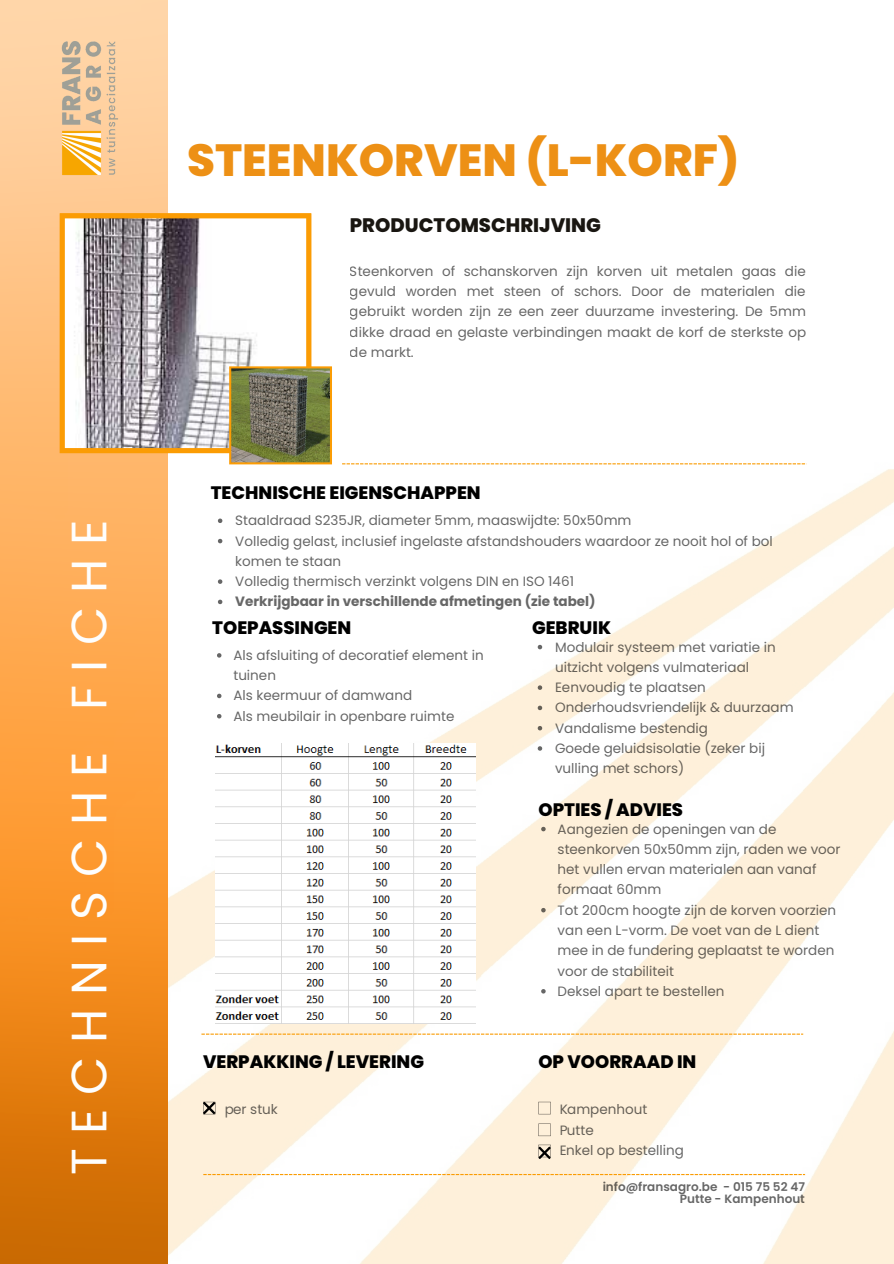
<style>
.page{position:relative;width:894px;height:1264px;background:#fff}
.page>*{position:absolute;margin:0;border:0;box-sizing:border-box;transform-origin:0 0}
.t1{font:49.5px "Poppins";letter-spacing:.28em;color:#fefefd}
.t2{font:800 45px "Poppins";color:#ed9015}
.t3{font:800 19.5px "Poppins";color:#191611}
.t4{font:800 18px "Poppins";color:#000}
.t5{font:13.5px/20.2px "Poppins";color:#000}
.t6{font:700 13.5px "Poppins";color:#000}
.t7{font:600 12px/12px "Poppins";color:#000;text-align:right}
</style>
<div class="page">
<img style="left:168px;top:213px;width:725px;height:1050px">
<img style="left:0;top:0;width:168px;height:1263px">
<svg style="left:203px;top:1173px;width:601px;height:2px"></svg>
<svg style="left:203px;top:1101px;width:12px;height:13px"></svg>
<svg style="left:538px;top:1101px;width:12px;height:13px"></svg>
<svg style="left:538px;top:1123px;width:12px;height:13px"></svg>
<svg style="left:201px;top:1033px;width:602px;height:1px"></svg>
<svg style="left:342px;top:463px;width:464px;height:1px"></svg>
<svg style="left:538px;top:1144px;width:12px;height:14px"></svg>
<img style="left:60px;top:30px;width:68px;height:145px">
<svg style="left:60px;top:213px;width:251px;height:240px"></svg>
<svg style="left:229px;top:366px;width:103px;height:98px;background:#7a7749"></svg>
<img style="left:216px;top:743px;width:259px;height:280px">
<svg style="left:218px;top:518px;width:4px;height:5px"></svg>
<svg style="left:218px;top:539px;width:4px;height:4px"></svg>
<svg style="left:218px;top:579px;width:4px;height:5px"></svg>
<svg style="left:218px;top:599px;width:4px;height:5px"></svg>
<svg style="left:537px;top:645px;width:5px;height:4px"></svg>
<svg style="left:537px;top:685px;width:5px;height:5px"></svg>
<svg style="left:537px;top:705px;width:5px;height:5px"></svg>
<svg style="left:537px;top:726px;width:5px;height:4px"></svg>
<svg style="left:537px;top:746px;width:5px;height:4px"></svg>
<svg style="left:217px;top:653px;width:4px;height:4px"></svg>
<svg style="left:217px;top:693px;width:4px;height:5px"></svg>
<svg style="left:217px;top:714px;width:4px;height:4px"></svg>
<svg style="left:541px;top:826px;width:4px;height:5px"></svg>
<svg style="left:541px;top:907px;width:4px;height:5px"></svg>
<svg style="left:541px;top:989px;width:4px;height:4px"></svg>
<h1 class="t1" style="left:54px;top:1175px;width:657px;rotate:-90deg">TECHNISCHE FICHE</h1>
<h2 class="t2" style="left:187px;top:129px;width:553px">STEENKORVEN (L-KORF)</h2>
<h3 class="t3" style="left:350px;top:211px;width:253px">PRODUCTOMSCHRIJVING</h3>
<p class="t5" style="left:350px;top:261px;width:458px;text-align:justify">Steenkorven of schanskorven zijn korven uit metalen gaas die gevuld worden met steen of schors. Door de materialen die gebruikt worden zijn ze een zeer duurzame investering. De 5mm dikke draad en gelaste verbindingen maakt de korf de sterkste op de markt.</p>
<h3 class="t4" style="left:211px;top:480px;width:271px">TECHNISCHE EIGENSCHAPPEN</h3>
<p class="t5" style="left:235px;top:510px;width:539px">Staaldraad S235JR, diameter 5mm, maaswijdte: 50x50mm<br>Volledig gelast, inclusief ingelaste afstandshouders waardoor ze nooit hol of bol komen te staan<br>Volledig thermisch verzinkt volgens DIN en ISO 1461</p>
<p class="t6" style="left:235px;top:592px;width:362px">Verkrijgbaar in verschillende afmetingen (zie tabel)</p>
<h3 class="t4" style="left:532px;top:615px;width:80px">GEBRUIK</h3>
<h3 class="t4" style="left:212px;top:615px;width:140px">TOEPASSINGEN</h3>
<p class="t5" style="left:233px;top:645px;width:252px">Als afsluiting of decoratief element in tuinen<br>Als keermuur of damwand<br>Als meubilair in openbare ruimte</p>
<h3 class="t4" style="left:203px;top:1048px;width:222px">VERPAKKING / LEVERING</h3>
<p class="t5" style="left:224px;top:1099px;width:55px">per stuk</p>
<p class="t5" style="left:555px;top:636px;width:240px">Modulair systeem met variatie in uitzicht volgens vulmateriaal<br>Eenvoudig te plaatsen<br>Onderhoudsvriendelijk &amp; duurzaam<br>Vandalisme bestendig<br>Goede geluidsisolatie (zeker bij vulling met schors)</p>
<h3 class="t4" style="left:538px;top:797px;width:146px">OPTIES / ADVIES</h3>
<p class="t5" style="left:557px;top:818px;width:284px">Aangezien de openingen van de steenkorven 50x50mm zijn, raden we voor het vullen ervan materialen aan vanaf formaat 60mm<br>Tot 200cm hoogte zijn de korven voorzien van een L-vorm. De voet van de L dient mee in de fundering geplaatst te worden voor de stabiliteit<br>Deksel apart te bestellen</p>
<h3 class="t4" style="left:538px;top:1048px;width:159px">OP VOORRAAD IN</h3>
<p class="t5" style="left:559px;top:1099px;width:126px">Kampenhout<br>Putte<br>Enkel op bestelling</p>
<p class="t7" style="left:602px;top:1180px;width:204px">info@fransagro.be - 015 75 52 47<br>Putte - Kampenhout</p>
</div>
